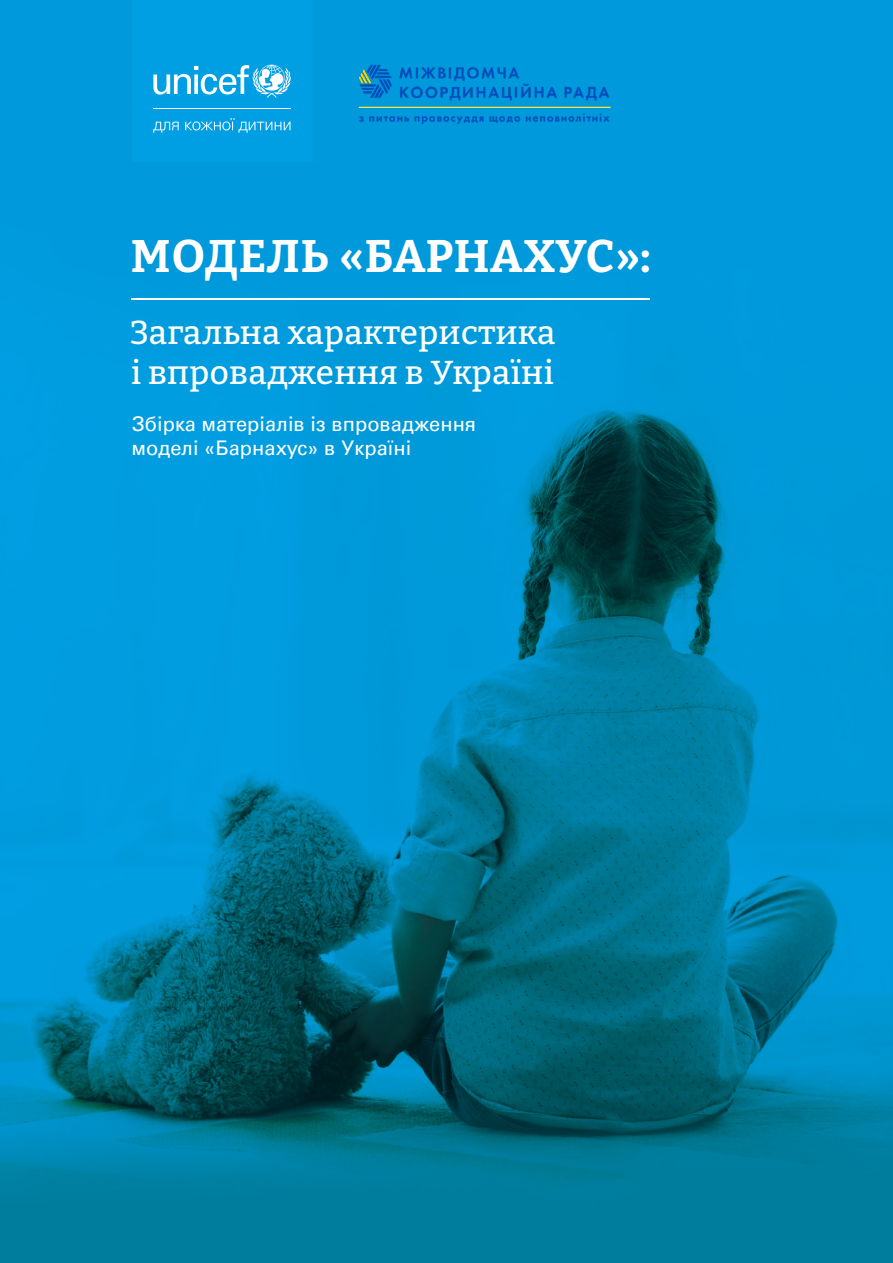
<style>
.page{position:relative;width:893px;height:1263px;background:#fff}
.page>*{position:absolute;margin:0;border:0;box-sizing:border-box;transform-origin:0 0}
.t1{font:700 45.45px "Bitter";letter-spacing:.005em;color:#fff}
.t2{font:500 33.15px/39.8px "Bitter";letter-spacing:.01em;color:#fff}
.t3{font:20.1px/24.2px "Univers LTCYR 55 Roman";color:#fff}
</style>
<div class="page">
<img style="left:0;top:0;width:893px;height:1263px">
<div style="left:132px;top:0;width:180px;height:162px;background:#009fe3"></div>
<svg style="left:153px;top:65px;width:138px;height:33px"></svg>
<svg style="left:153px;top:122px;width:26px;height:11px"></svg>
<svg style="left:185px;top:118px;width:105px;height:15px"></svg>
<hr style="left:153px;top:108px;width:138px;height:1px;background:#fff">
<hr style="left:132px;top:298px;width:518px;height:2px;background:#fff">
<img style="left:352px;top:50px;width:263px;height:87px">
<h1 class="t1" style="left:131px;top:227px;width:521px">МОДЕЛЬ «БАРНАХУС»:</h1>
<h2 class="t2" style="left:130px;top:312px;width:427px">Загальна характеристика і впровадження в Україні</h2>
<p class="t3" style="left:132px;top:411px;width:346px">Збірка матеріалів із впровадження моделі «Барнахус» в Україні</p>
</div>
